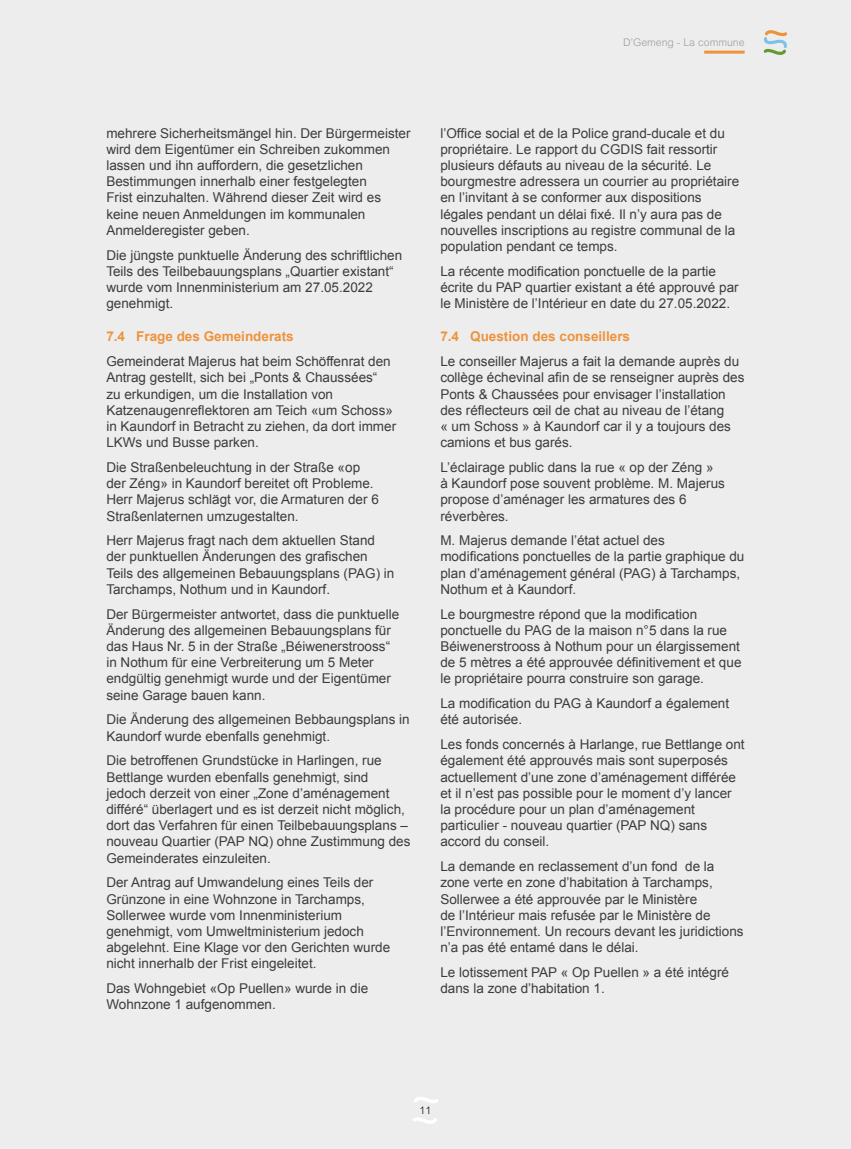
<style>
.page{position:relative;width:851px;height:1149px;background:#fff}
.page>*{position:absolute;margin:0;border:0;box-sizing:border-box;transform-origin:0 0}
.t1{font:13.5px/16.2px "Arial";color:#3c3c3b}
.t2{font:700 13.5px "Arial";color:#ef933b}
.t3{font:300 10.5px "Arial MT Std";color:#9d9d9c}
.t4{font:300 10.5px "Arial MT Std";color:#000}
</style>
<div class="page">
<div style="left:0;top:0;width:850px;height:1148px;background:#ededed"></div>
<svg style="left:763px;top:30px;width:24px;height:25px"></svg>
<svg style="left:414px;top:1097px;width:24px;height:5px"></svg>
<svg style="left:413px;top:1117px;width:24px;height:6px"></svg>
<hr style="left:704px;top:51px;width:40px;height:3px;background:#ef933b">
<p class="t3" style="left:623px;top:37px;width:123px">D’Gemeng - La commune</p>
<p class="t1" style="left:106px;top:125px;width:306px">mehrere Sicherheitsmängel hin. Der Bürgermeister wird dem Eigentümer ein Schreiben zukommen lassen und ihn auffordern, die gesetzlichen Bestimmungen innerhalb einer festgelegten<br>Frist einzuhalten. Während dieser Zeit wird es keine neuen Anmeldungen im kommunalen Anmelderegister geben.</p>
<p class="t1" style="left:106px;top:247px;width:297px">Die jüngste punktuelle Änderung des schriftlichen Teils des Teilbebauungsplans „Quartier existant“ wurde vom Innenministerium am 27.05.2022 genehmigt.</p>
<p class="t2" style="left:106px;top:327px;width:189px">7.4 Frage des Gemeinderats</p>
<p class="t1" style="left:106px;top:353px;width:291px">Gemeinderat Majerus hat beim Schöffenrat den Antrag gestellt, sich bei „Ponts &amp; Chaussées“<br>zu erkundigen, um die Installation von Katzenaugenreflektoren am Teich «um Schoss» in Kaundorf in Betracht zu ziehen, da dort immer LKWs und Busse parken.</p>
<p class="t1" style="left:106px;top:459px;width:274px">Die Straßenbeleuchtung in der Straße «op der Zéng» in Kaundorf bereitet oft Probleme.<br>Herr Majerus schlägt vor, die Armaturen der 6<br>Straßenlaternen umzugestalten.</p>
<p class="t1" style="left:106px;top:532px;width:289px">Herr Majerus fragt nach dem aktuellen Stand der punktuellen Änderungen des grafischen Teils des allgemeinen Bebauungsplans (PAG) in Tarchamps, Nothum und in Kaundorf.</p>
<p class="t1" style="left:106px;top:605px;width:294px">Der Bürgermeister antwortet, dass die punktuelle Änderung des allgemeinen Bebauungsplans für das Haus Nr. 5 in der Straße „Béiwenerstrooss“ in Nothum für eine Verbreiterung um 5 Meter endgültig genehmigt wurde und der Eigentümer seine Garage bauen kann.</p>
<p class="t1" style="left:106px;top:711px;width:305px">Die Änderung des allgemeinen Bebbaungsplans in<br>Kaundorf wurde ebenfalls genehmigt.</p>
<p class="t1" style="left:106px;top:752px;width:305px">Die betroffenen Grundstücke in Harlingen, rue Bettlange wurden ebenfalls genehmigt, sind jedoch derzeit von einer „Zone d’aménagement différé“ überlagert und es ist derzeit nicht möglich, dort das Verfahren für einen Teilbebauungsplans – nouveau Quartier (PAP NQ) ohne Zustimmung des Gemeinderates einzuleiten.</p>
<p class="t1" style="left:106px;top:874px;width:285px">Der Antrag auf Umwandelung eines Teils der Grünzone in eine Wohnzone in Tarchamps, Sollerwee wurde vom Innenministerium genehmigt, vom Umweltministerium jedoch abgelehnt. Eine Klage vor den Gerichten wurde nicht innerhalb der Frist eingeleitet.</p>
<p class="t1" style="left:106px;top:980px;width:263px">Das Wohngebiet «Op Puellen» wurde in die<br>Wohnzone 1 aufgenommen.</p>
<p class="t1" style="left:440px;top:125px;width:300px">l’Office social et de la Police grand-ducale et du propriétaire. Le rapport du CGDIS fait ressortir plusieurs défauts au niveau de la sécurité. Le bourgmestre adressera un courrier au propriétaire en l’invitant à se conformer aux dispositions légales pendant un délai fixé. Il n’y aura pas de nouvelles inscriptions au registre communal de la population pendant ce temps.</p>
<p class="t1" style="left:440px;top:263px;width:300px">La récente modification ponctuelle de la partie écrite du PAP quartier existant a été approuvé par le Ministère de l’Intérieur en date du 27.05.2022.</p>
<p class="t2" style="left:440px;top:327px;width:191px">7.4 Question des conseillers</p>
<p class="t1" style="left:440px;top:353px;width:305px">Le conseiller Majerus a fait la demande auprès du collège échevinal afin de se renseigner auprès des Ponts &amp; Chaussées pour envisager l’installation des réflecteurs œil de chat au niveau de l’étang<br>« um Schoss » à Kaundorf car il y a toujours des camions et bus garés.</p>
<p class="t1" style="left:440px;top:459px;width:286px">L’éclairage public dans la rue « op der Zéng »<br>à Kaundorf pose souvent problème. M. Majerus propose d’aménager les armatures des 6 réverbères.</p>
<p class="t1" style="left:440px;top:532px;width:305px">M. Majerus demande l’état actuel des modifications ponctuelles de la partie graphique du plan d’aménagement général (PAG) à Tarchamps, Nothum et à Kaundorf.</p>
<p class="t1" style="left:440px;top:605px;width:302px">Le bourgmestre répond que la modification ponctuelle du PAG de la maison n°5 dans la rue Béiwenerstrooss à Nothum pour un élargissement de 5 mètres a été approuvée définitivement et que le propriétaire pourra construire son garage.</p>
<p class="t1" style="left:440px;top:695px;width:290px">La modification du PAG à Kaundorf a également été autorisée.</p>
<p class="t1" style="left:440px;top:736px;width:306px">Les fonds concernés à Harlange, rue Bettlange ont également été approuvés mais sont superposés actuellement d’une zone d’aménagement différée et il n’est pas possible pour le moment d’y lancer la procédure pour un plan d’aménagement particulier - nouveau quartier (PAP NQ) sans accord du conseil.</p>
<p class="t1" style="left:440px;top:858px;width:305px">La demande en reclassement d’un fond de la zone verte en zone d’habitation à Tarchamps, Sollerwee a été approuvée par le Ministère<br>de l’Intérieur mais refusée par le Ministère de l’Environnement. Un recours devant les juridictions n’a pas été entamé dans le délai.</p>
<p class="t1" style="left:440px;top:963px;width:290px">Le lotissement PAP « Op Puellen » a été intégré dans la zone d’habitation 1.</p>
<p class="t4" style="left:419px;top:1103px;width:13px">11</p>
</div>
